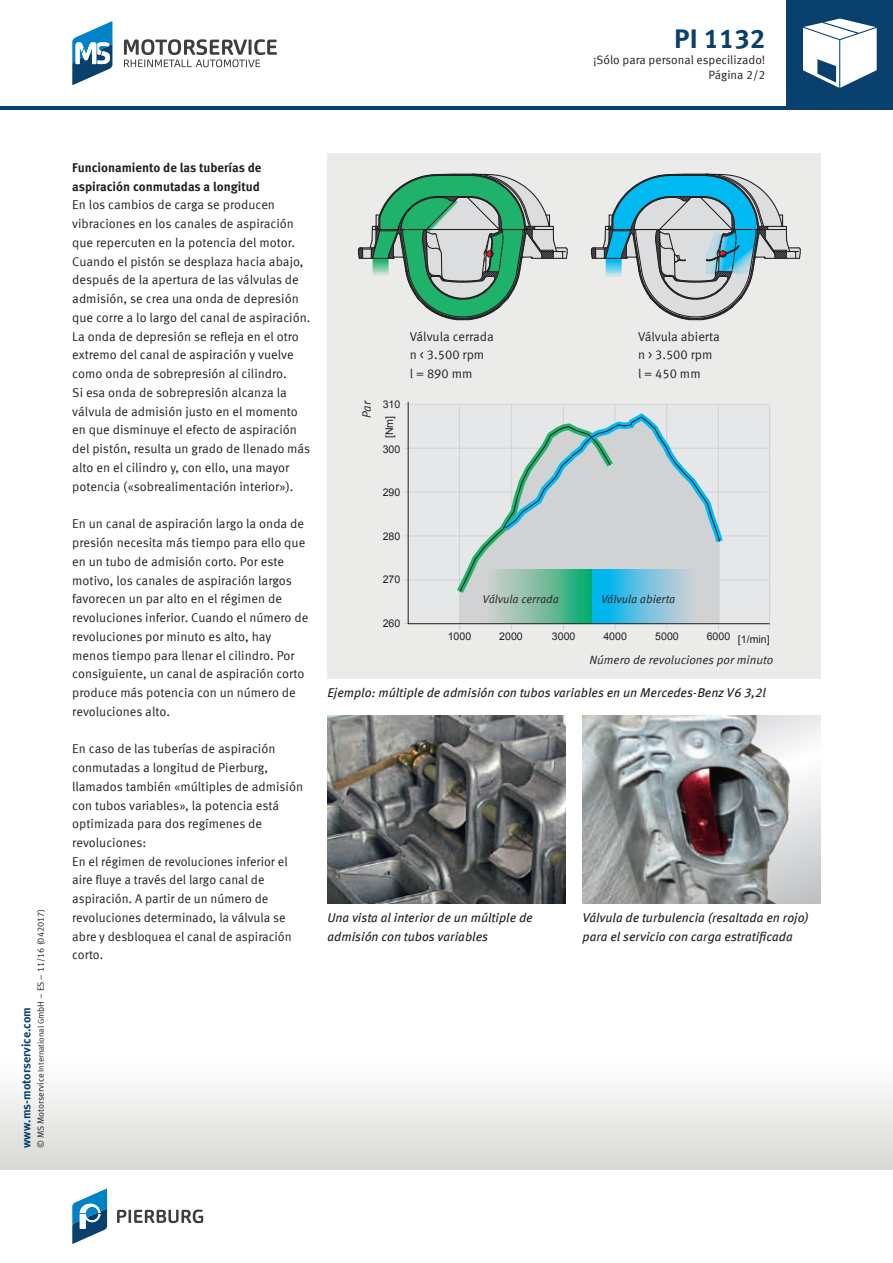
<style>
.page{position:relative;width:893px;height:1263px;background:#fff}
.page>*{position:absolute;margin:0;border:0;box-sizing:border-box;transform-origin:0 0}
.t1{font:700 27px "Meta Offc Pro";color:#09406e}
.t2{font:12.75px/18.8px "Meta Offc Pro Norm";color:#231f20}
.t3{font:italic 12.75px/18.8px "Meta OFC";color:#231f20}
.t4{font:700 12.75px/18.8px "Meta Offc Pro";color:#231f20}
.t5{font:12px/15px "Meta Offc Pro Norm";color:#231f20;text-align:right}
.t6{font:12px "Meta Offc Pro Norm Ita";color:#231f20}
.t7{font:700 12px "Meta Offc Pro";color:#09406e}
.t8{font:11.4px "Meta Offc Pro Norm Ita";letter-spacing:-.005em;color:#231f20}
.t9{font:10.65px "Arial";color:#231f20}
.t10{font:9px "Meta Offc Pro Norm";color:#231f20}
.s1{font-size:8.25px}
</style>
<div class="page">
<div style="left:0;top:1054px;width:893px;height:115px;background:linear-gradient(to bottom,#fff,#d8d9d6)"></div>
<div style="left:787px;top:0;width:106px;height:106px;background:#09406e"></div>
<svg style="left:803px;top:19px;width:74px;height:69px"></svg>
<hr style="left:0;top:106px;width:893px;height:4px;background:#09406e">
<svg style="left:124px;top:39px;width:153px;height:28px"></svg>
<svg style="left:72px;top:21px;width:40px;height:64px"></svg>
<svg style="left:117px;top:1209px;width:86px;height:14px"></svg>
<svg style="left:72px;top:1188px;width:35px;height:56px"></svg>
<div style="left:327px;top:153px;width:494px;height:525px;background:#ebecea"></div>
<svg style="left:590px;top:173px;width:211px;height:148px"></svg>
<svg style="left:357px;top:173px;width:211px;height:148px"></svg>
<hr style="left:459px;top:405px;width:1px;height:225px;background:#d1d2d4">
<hr style="left:511px;top:405px;width:1px;height:225px;background:#d1d2d4">
<hr style="left:563px;top:405px;width:1px;height:225px;background:#d1d2d4">
<hr style="left:615px;top:405px;width:1px;height:225px;background:#d1d2d4">
<hr style="left:666px;top:405px;width:1px;height:225px;background:#d1d2d4">
<hr style="left:718px;top:405px;width:1px;height:225px;background:#d1d2d4">
<hr style="left:769px;top:405px;width:1px;height:225px;background:#d1d2d4">
<hr style="left:404px;top:404px;width:365px;height:1px;background:#d1d2d4">
<hr style="left:404px;top:492px;width:363px;height:1px;background:#d1d2d4">
<hr style="left:404px;top:580px;width:365px;height:1px;background:#d1d2d4">
<hr style="left:404px;top:448px;width:365px;height:1px;background:#d1d2d4">
<hr style="left:404px;top:623px;width:363px;height:1px;background:#d1d2d4">
<hr style="left:404px;top:536px;width:363px;height:1px;background:#d1d2d4">
<svg style="left:408px;top:401px;width:362px;height:223px"></svg>
<svg style="left:451px;top:408px;width:276px;height:192px"></svg>
<img style="left:583px;top:716px;width:238px;height:187px">
<img style="left:327px;top:716px;width:239px;height:187px">
<h1 class="t1" style="left:674px;top:18px;width:93px">PI 1132</h1>
<p class="t5" style="left:593px;top:51px;width:174px">¡Sólo para personal especilizado!<br>Página 2/2</p>
<p class="t10" style="left:34px;top:1148px;width:241px;rotate:-90deg">© MS Motorservice <span class="s1">International G</span>mbH – ES – 11/16 (042017)</p>
<p class="t7" style="left:17px;top:1148px;width:143px;rotate:-90deg">www.ms-motorservice.com</p>
<p class="t4" style="left:72px;top:157px;width:191px">Funcionamiento de las tuberías de aspiración conmutadas a longitud</p>
<p class="t2" style="left:72px;top:195px;width:240px">En los cambios de carga se producen vibraciones en los canales de aspiración que repercuten en la potencia del motor.<br>Cuando el pistón se desplaza hacia abajo, después de la apertura de las válvulas de admisión, se crea una onda de depresión que corre a lo largo del canal de aspiración.<br>La onda de depresión se refleja en el otro extremo del canal de aspiración y vuelve como onda de sobrepresión al cilindro.<br>Si esa onda de sobrepresión alcanza la válvula de admisión justo en el momento en que disminuye el efecto de aspiración del pistón, resulta un grado de llenado más alto en el cilindro y, con ello, una mayor potencia («sobrealimentación interior»).</p>
<p class="t2" style="left:72px;top:514px;width:238px">En un canal de aspiración largo la onda de presión necesita más tiempo para ello que en un tubo de admisión corto. Por este motivo, los canales de aspiración largos favorecen un par alto en el régimen de revoluciones inferior. Cuando el número de revoluciones por minuto es alto, hay menos tiempo para llenar el cilindro. Por consiguiente, un canal de aspiración corto produce más potencia con un número de revoluciones alto.</p>
<p class="t2" style="left:72px;top:739px;width:232px">En caso de las tuberías de aspiración conmutadas a longitud de Pierburg, llamados también «múltiples de admisión con tubos variables», la potencia está optimizada para dos regímenes de revoluciones:<br>En el régimen de revoluciones inferior el aire fluye a través del largo canal de aspiración. A partir de un número de revoluciones determinado, la válvula se abre y desbloquea el canal de aspiración corto.</p>
<p class="t6" style="left:357px;top:418px;width:19px;rotate:-90deg">Par</p>
<p class="t9" style="left:383px;top:397px;width:19px">310</p>
<p class="t9" style="left:382px;top:438px;width:24px;rotate:-90deg">[Nm]</p>
<p class="t9" style="left:383px;top:442px;width:19px">300</p>
<p class="t9" style="left:383px;top:485px;width:19px">290</p>
<p class="t9" style="left:383px;top:529px;width:19px">280</p>
<p class="t9" style="left:383px;top:572px;width:19px">270</p>
<p class="t9" style="left:383px;top:616px;width:19px">260</p>
<p class="t2" style="left:410px;top:326px;width:86px">Válvula cerrada n &lt; 3.500 rpm<br>l = 890 mm</p>
<p class="t2" style="left:638px;top:326px;width:83px">Válvula abierta n &gt; 3.500 rpm<br>l = 450 mm</p>
<p class="t8" style="left:482px;top:591px;width:78px">Válvula cerrada</p>
<p class="t8" style="left:601px;top:591px;width:76px">Válvula abierta</p>
<p class="t9" style="left:448px;top:629px;width:25px">1000</p>
<p class="t9" style="left:499px;top:629px;width:25px">2000</p>
<p class="t9" style="left:552px;top:629px;width:25px">3000</p>
<p class="t9" style="left:603px;top:629px;width:25px">4000</p>
<p class="t9" style="left:655px;top:629px;width:25px">5000</p>
<p class="t9" style="left:707px;top:632px;width:65px">6000 [1/min]</p>
<p class="t6" style="left:589px;top:651px;width:185px">Número de revoluciones por minuto</p>
<p class="t3" style="left:327px;top:683px;width:440px">Ejemplo: múltiple de admisión con tubos variables en un Mercedes-Benz V6 3,2l</p>
<p class="t3" style="left:327px;top:908px;width:207px">Una vista al interior de un múltiple de admisión con tubos variables</p>
<p class="t3" style="left:583px;top:908px;width:228px">Válvula de turbulencia (resaltada en rojo) para el servicio con carga estratificada</p>
</div>
